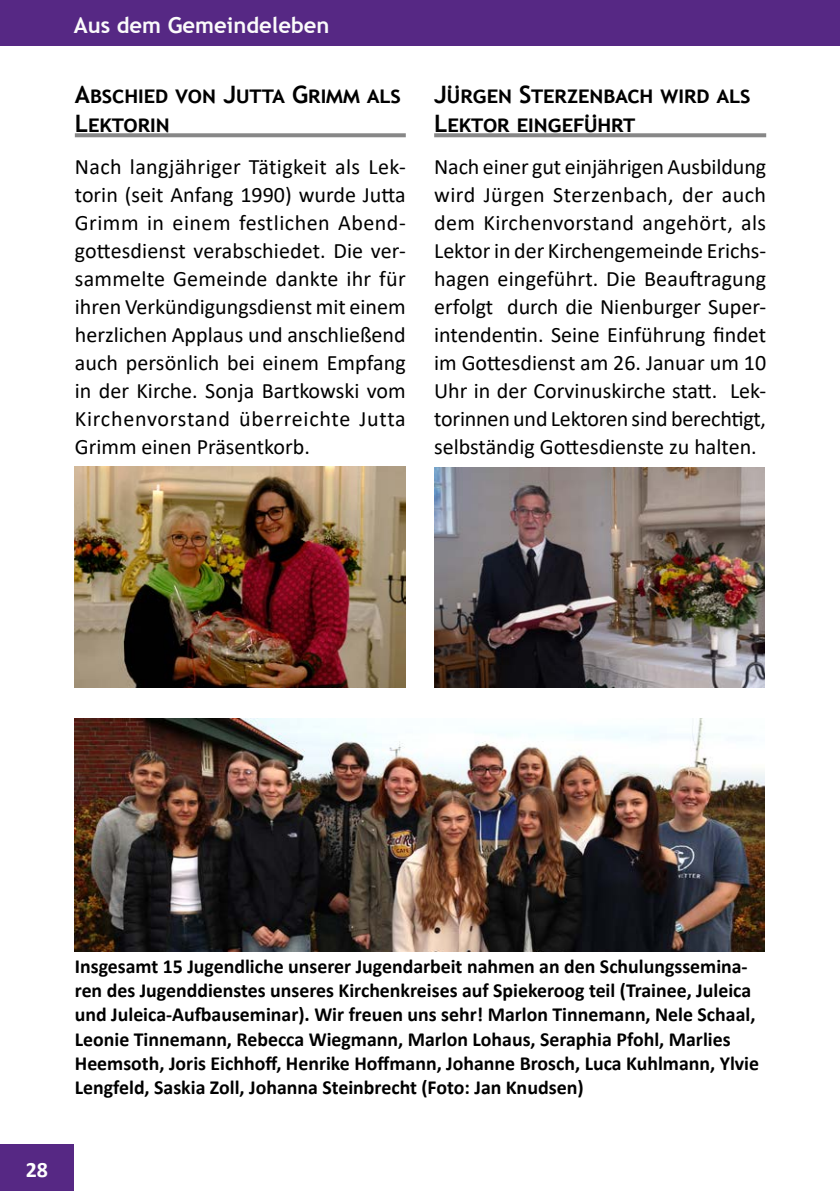
<style>
.page{position:relative;width:840px;height:1191px;background:#fff}
.page>*{position:absolute;margin:0;border:0;box-sizing:border-box;transform-origin:0 0}
.t1{font:700 24px/28.8px "Trebuchet MS";color:#000}
.t2{font:22px/28px "Calibri";color:#000;text-align:justify}
.t3{font:700 22px "Trebuchet MS";color:#fbfbfb}
.t4{font:700 22px "Calibri";color:#fff}
.t5{font:700 20px/24px "Calibri";color:#000}
.s1{font-size:19.8px}
</style>
<div class="page">
<div style="left:0;top:0;width:839px;height:45px;background:#562884"></div>
<div style="left:0;top:1144px;width:74px;height:47px;background:#562884"></div>
<img style="left:74px;top:719px;width:689px;height:232px">
<svg style="left:434px;top:133px;width:331px;height:4px"></svg>
<img style="left:434px;top:467px;width:329px;height:220px">
<svg style="left:75px;top:133px;width:330px;height:4px"></svg>
<img style="left:74px;top:466px;width:331px;height:221px">
<p class="t3" style="left:74px;top:12px;width:257px">Aus dem Gemeindeleben</p>
<p class="t1" style="left:75px;top:80px;width:327px">Abschied von Jutta Grimm als<br>Lektorin</p>
<p class="t2" style="left:75px;top:152px;width:332px">Nach langjähriger Tätigkeit als Lek&shy;torin (seit Anfang 1990) wurde Jutta Grimm in einem festlichen Abend&shy;gottesdienst verabschiedet. Die ver&shy;sammelte Gemeinde dankte ihr für ihren Verkündigungsdienst mit einem herzlichen Applaus und anschließend auch persönlich bei einem Empfang in der Kirche. Sonja Bartkowski vom Kirchenvorstand überreichte Jutta Grimm einen Präsentkorb.</p>
<p class="t1" style="left:434px;top:80px;width:317px">Jürgen Sterzenbach wird als<br>Lektor eingeführt</p>
<p class="t2" style="left:434px;top:152px;width:333px">Nach einer gut einjährigen Ausbildung wird Jürgen Sterzenbach, der auch dem Kirchenvorstand angehört, als Lektor in der Kirchengemeinde Erichs&shy;hagen eingeführt. Die Beauftragung erfolgt durch die Nienburger Super&shy;intendentin. Seine Einführung findet im Gottesdienst am 26. Januar um 10<br>Uhr in der Corvinuskirche statt. Lek&shy;torinnen und Lektoren sind berechtigt, selbständig Gottesdienste zu halten.</p>
<p class="t4" style="left:26px;top:1154px;width:24px">28</p>
<p class="t5" style="left:75px;top:954px;width:685px">Insgesamt 15 Jugendliche unserer Jugendarbeit nahmen an den Schulungssemina&shy;ren des Jugenddienstes unseres Kirchenkreises auf Spiekeroog teil (Trainee, Juleica und Juleica-Aufbauseminar). Wir freuen uns sehr! Marlon Tinnemann, Nele Schaal, Leonie Tinnemann, Rebecca Wiegmann, Marlon Lohaus, Seraphia Pfohl, Marlies Heemsoth, Joris Eichhoff, Henrike Hoffmann, Johanne Brosch, Luca Kuhlmann, Ylvie Lengfeld, Saskia Zoll, Johanna Steinbrecht (Foto: Jan <span class="s1">Knudsen</span>)</p>
</div>
